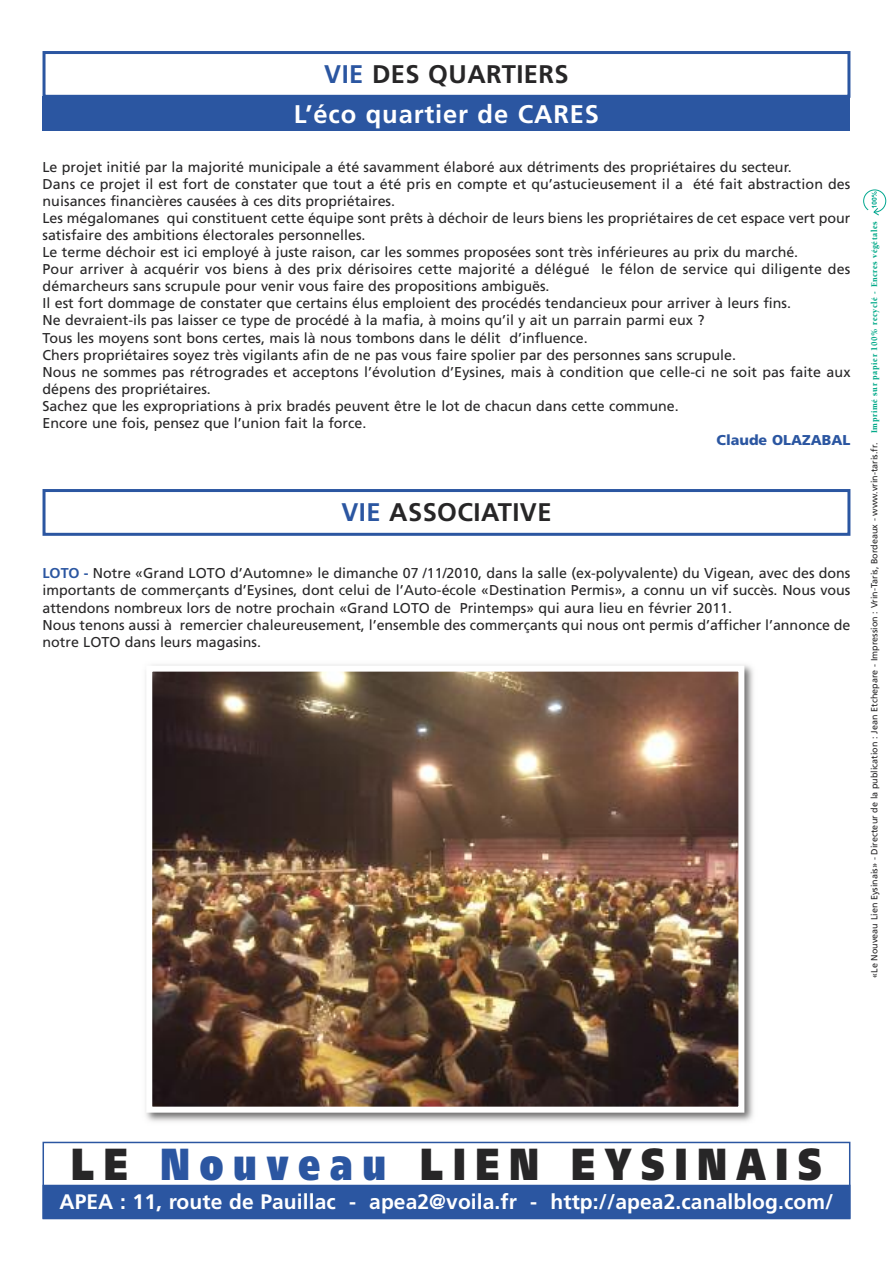
<style>
.page{position:relative;width:893px;height:1263px;background:#fff}
.page>*{position:absolute;margin:0;border:0;box-sizing:border-box;transform-origin:0 0}
.t1{font:900 44.85px "Frutiger";letter-spacing:.29em;color:#272627;scale:.77 1}
.t2{font:700 25.5px "Frutiger";letter-spacing:.015em;color:#272627}
.t3{font:700 25.5px "Frutiger";letter-spacing:.035em;color:#fff}
.t4{font:700 21px "Frutiger";letter-spacing:.005em;color:#fff}
.t5{font:14.25px/17.1px "Frutiger";color:#272627}
.t6{font:900 14.25px "Frutiger";color:#2b56a1}
.t7{font:9px "Frutiger";color:#272627}
.t8{font:900 9px "Berkeley";letter-spacing:.065em;color:#00a988;scale:.9 1}
.s1{color:#2b56a1}
.s2{font-weight:700;color:#2b56a1}
</style>
<div class="page">
<div style="left:43px;top:51px;width:807px;height:47px;border:3px solid #2b56a1"></div>
<div style="left:43px;top:1142px;width:807px;height:77px;border:2px solid #2b56a1"></div>
<div style="left:43px;top:1185px;width:807px;height:34px;background:#2b56a1"></div>
<svg style="left:863px;top:189px;width:23px;height:26px"></svg>
<div style="left:43px;top:97px;width:807px;height:34px;background:#2b56a1"></div>
<img style="left:145px;top:664px;width:608px;height:458px">
<img style="left:153px;top:673px;width:584px;height:433px">
<div style="left:146px;top:666px;width:598px;height:447px;border:6px solid #fff"></div>
<div style="left:43px;top:489px;width:807px;height:47px;border:3px solid #2b56a1"></div>
<h2 class="t2" style="left:324px;top:64px;width:246px"><span class="s1">VIE</span> DES QUARTIERS</h2>
<h2 class="t3" style="left:294px;top:103px;width:307px">L’éco quartier de CARES</h2>
<p class="t5" style="left:43px;top:159px;width:809px">Le projet initié par la majorité municipale a été savamment élaboré aux détriments des propriétaires du secteur.<br>Dans ce projet il est fort de constater que tout a été pris en compte et qu’astucieusement il a été fait abstraction des nuisances financières causées à ces dits propriétaires.<br>Les mégalomanes qui constituent cette équipe sont prêts à déchoir de leurs biens les propriétaires de cet espace vert pour satisfaire des ambitions électorales personnelles.<br>Le terme déchoir est ici employé à juste raison, car les sommes proposées sont très inférieures au prix du marché.<br>Pour arriver à acquérir vos biens à des prix dérisoires cette majorité a délégué le félon de service qui diligente des démarcheurs sans scrupule pour venir vous faire des propositions ambiguës.<br>Il est fort dommage de constater que certains élus emploient des procédés tendancieux pour arriver à leurs fins.<br>Ne devraient-ils pas laisser ce type de procédé à la mafia, à moins qu’il y ait un parrain parmi eux ?<br>Tous les moyens sont bons certes, mais là nous tombons dans le délit d’influence.<br>Chers propriétaires soyez très vigilants afin de ne pas vous faire spolier par des personnes sans scrupule.<br>Nous ne sommes pas rétrogrades et acceptons l’évolution d’Eysines, mais à condition que celle-ci ne soit pas faite aux dépens des propriétaires.<br>Sachez que les expropriations à prix bradés peuvent être le lot de chacun dans cette commune.<br>Encore une fois, pensez que l’union fait la force.</p>
<p class="t6" style="left:717px;top:434px;width:135px">Claude OLAZABAL</p>
<h2 class="t2" style="left:341px;top:502px;width:212px"><span class="s1">VIE</span> ASSOCIATIVE</h2>
<p class="t5" style="left:43px;top:566px;width:809px"><span class="s2">LOTO -</span> Notre «Grand LOTO d’Automne» le dimanche 07 /11/2010, dans la salle (ex-polyvalente) du Vigean, avec des dons importants de commerçants d’Eysines, dont celui de l’Auto-école «Destination Permis», a connu un vif succès. Nous vous attendons nombreux lors de notre prochain «Grand LOTO de Printemps» qui aura lieu en février 2011.<br>Nous tenons aussi à remercier chaleureusement, l’ensemble des commerçants qui nous ont permis d’afficher l’annonce de notre LOTO dans leurs magasins.</p>
<p class="t8" style="left:871px;top:433px;width:236px;rotate:-90deg">Imprimé sur papier 100% recyclé - Encres végétales</p>
<p class="t7" style="left:871px;top:978px;width:536px;rotate:-90deg">«Le Nouveau Lien Eysinais» - Directeur de la publication : Jean Etchepare - Impression : Vrin-Taris, Bordeaux - www.vrin-taris.fr.</p>
<h1 class="t1" style="left:71px;top:1147px;width:976px">LE <span class="s1">Nouveau</span> LIEN EYSINAIS</h1>
<h3 class="t4" style="left:59px;top:1193px;width:775px">APEA : 11, route de Pauillac - apea2@voila.fr - http://apea2.canalblog.com/</h3>
</div>
